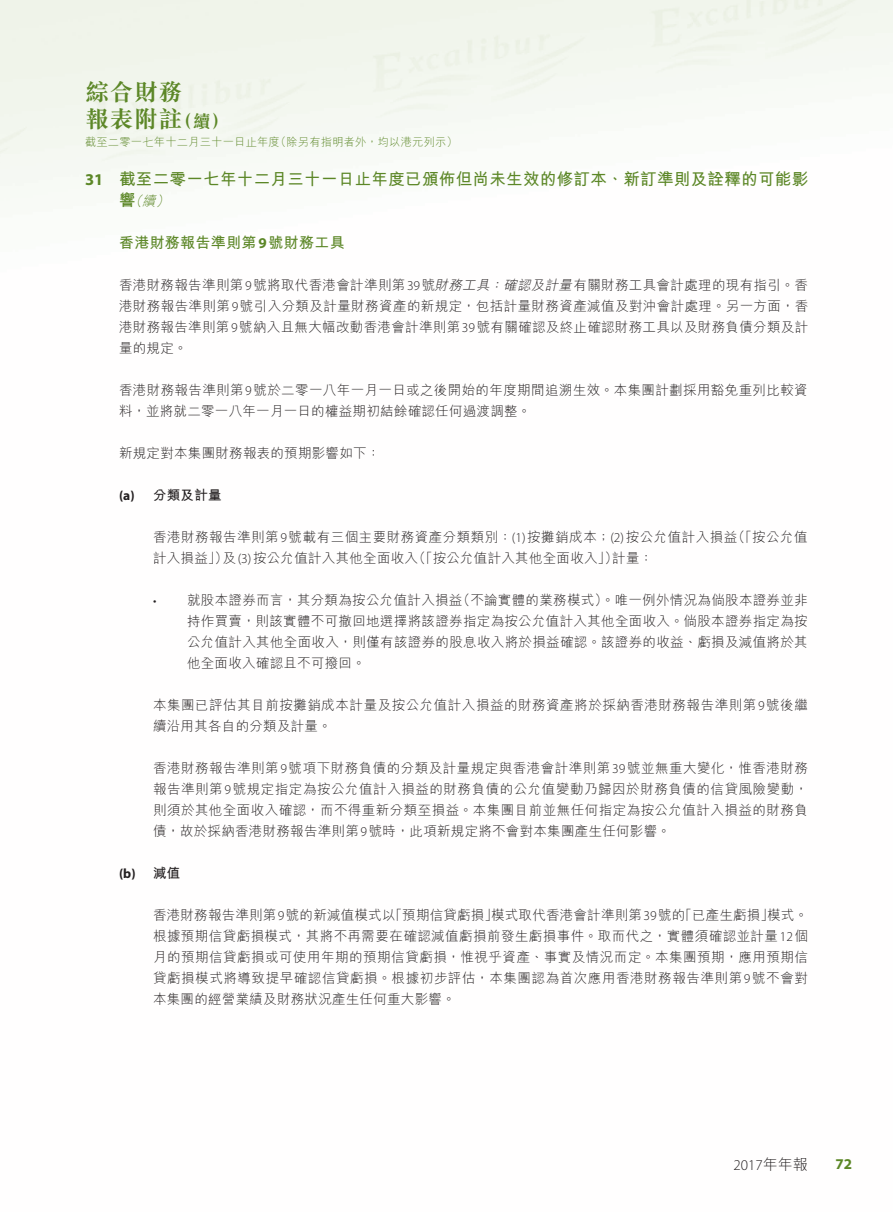
<style>
.page{position:relative;width:893px;height:1212px;background:#fff}
.page>*{position:absolute;margin:0;border:0;box-sizing:border-box;transform-origin:0 0}
.t1{font:700 24px "M Sung HK";letter-spacing:.02em;color:#5c8727}
.t2{font:700 18px "M Sung HK";color:#5c8727}
._01_H1{font:700 16.5px "M Hei HK";letter-spacing:.02em;color:#5c8727}
._01_H1-2{font:700 16.5px "Myriad Pro";color:#5c8727}
._02_H2{font:700 15px "M Hei HK";letter-spacing:.02em;color:#5c8727}
.t3{font:300 15px "Myriad Pro";color:#231f20}
.t4{font:700 15px "Myriad Pro";color:#5c8727}
._00_txt{font:300 13.5px/21px "M Hei HK";letter-spacing:.025em;color:#231f20}
._03_H3{font:700 13.5px "M Hei HK";letter-spacing:.02em;color:#231f20}
._03_H3-2{font:700 13.5px "Myriad Pro";color:#231f20}
._01_H1-3{font:italic 300 13.5px "M Hei HK";color:#5c8727}
._00_txt-2{font:italic 300 13.5px "M Hei HK";color:#231f20}
._00_txt-3{font:300 13.5px "Myriad Pro";color:#231f20}
.t5{font:300 11.25px "M Hei HK";letter-spacing:.02em;color:#5c8727}
.s1{font-weight:700;font-style:normal;font-size:16.5px}
.s2{font-family:"Myriad Pro"}
.s3{font-style:italic}
.s4{font-family:"M Hei HK"}
</style>
<div class="page">
<h1 class="t1" style="left:85px;top:80px;width:99px">綜合財務</h1>
<h1 class="t1" style="left:85px;top:107px;width:99px">報表附註</h1>
<h2 class="t2" style="left:175px;top:112px;width:55px">（續(</h2>
<p class="t5" style="left:275px;top:136px;width:184px">（除另有指明者外，均以港元列示(</p>
<p class="t5" style="left:85px;top:136px;width:196px">截至二零一七年十二月三十一日止年度</p>
<p class="_01_H1-2" style="left:85px;top:168px;width:20px">31</p>
<p class="_01_H1" style="left:119px;top:167px;width:691px">截至二零一七年十二月三十一日止年度已頒佈但尚未生效的修訂本、新訂準則及詮釋的可能影</p>
<p class="_01_H1-3" style="left:119px;top:194px;width:28px">（<span class="s1">響</span></p>
<p class="_02_H2" style="left:119px;top:231px;width:227px">香港財務報告準則第<span class="s2">9</span>號財務工具</p>
<p class="_01_H1-3" style="left:142px;top:194px;width:18px">續</p>
<p class="_01_H1-3" style="left:156px;top:194px;width:18px">(</p>
<p class="_00_txt" style="left:119px;top:274px;width:691px">香港財務報告準則第<span class="s2">9</span>號將取代香港會計準則第<span class="s2">39</span> 號<span class="s3">財務工具<br></span>港財務報告準則第<span class="s2">9</span>號引入分類及計量財務資產的新規定，包括計量財務資產減值及對沖會計處理。另一方面，香港財務報告準則第<span class="s2">9</span>號納入且無大幅改動香港會計準則第<span class="s2">39</span>號有關確認及終止確認財務工具以及財務負債分類及計量的規定。</p>
<p class="_00_txt" style="left:119px;top:379px;width:690px">香港財務報告準則第<span class="s2">9</span>號於二零一八年一月一日或之後開始的年度期間追溯生效。本集團計劃採用豁免重列比較資料，並將就二零一八年一月一日的權益期初結餘確認任何過渡調整。</p>
<p class="_00_txt" style="left:119px;top:442px;width:263px">新規定對本集團財務報表的預期影響如下：</p>
<p class="_03_H3" style="left:153px;top:485px;width:70px">分類及計量</p>
<p class="_00_txt" style="left:503px;top:274px;width:306px"><span class="s3">確認及計量</span>有關財務工具會計處理的現有指引。香</p>
<p class="_00_txt-2" style="left:490px;top:278px;width:18px">：</p>
<p class="_03_H3-2" style="left:119px;top:486px;width:17px">)a(</p>
<p class="_00_txt" style="left:732px;top:526px;width:78px">（「按公允值</p>
<p class="_00_txt" style="left:612px;top:526px;width:127px;text-indent:-459px">香港財務報告準則第<span class="s2">9</span>號載有三個主要財務資產分類類別： <span class="s2">)1(</span> 按攤銷成本；<span class="s2">( )2</span> 按公允值計入損益計量：</p>
<p class="_00_txt" style="left:153px;top:547px;width:77px">計入損益」）</p>
<p class="_00_txt" style="left:412px;top:547px;width:207px">（「按公允值計入其他全面收入」）</p>
<p class="_00_txt" style="left:222px;top:547px;width:197px">及 <span class="s2">)3(</span> 按公允值計入其他全面收入</p>
<p class="_03_H3-2" style="left:119px;top:864px;width:18px">)b(</p>
<p class="_00_txt-3" style="left:153px;top:592px;width:5px">•</p>
<p class="_00_txt" style="left:457px;top:589px;width:352px">（不論實體的業務模式）。唯一例外情況為倘股本證券並非</p>
<p class="_00_txt" style="left:187px;top:589px;width:277px">就股本證券而言，其分類為按公允值計入損益</p>
<p class="_00_txt" style="left:187px;top:610px;width:622px;text-align:justify">持作買賣，則該實體不可撤回地選擇將該證券指定為按公允值計入其他全面收入。倘股本證券指定為按公允值計入其他全面收入，則僅有該證券的股息收入將於損益確認。該證券的收益、虧損及減值將於其他全面收入確認且不可撥回。</p>
<p class="_00_txt" style="left:153px;top:694px;width:656px">本集團已評估其目前按攤銷成本計量及按公允值計入損益的財務資產將於採納香港財務報告準則第<span class="s2">9</span>號後繼續沿用其各自的分類及計量。</p>
<p class="_00_txt" style="left:153px;top:757px;width:656px;text-align:justify">香港財務報告準則第<span class="s2">9</span>號項下財務負債的分類及計量規定與香港會計準則第<span class="s2">39</span>號並無重大變化，惟香港財務報告準則第<span class="s2">9</span>號規定指定為按公允值計入損益的財務負債的公允值變動乃歸因於財務負債的信貸風險變動，則須於其他全面收入確認，而不得重新分類至損益。本集團目前並無任何指定為按公允值計入損益的財務負債，故於採納香港財務報告準則第<span class="s2">9</span>號時，此項新規定將不會對本集團產生任何影響。</p>
<p class="_03_H3" style="left:153px;top:863px;width:29px">減值</p>
<p class="_00_txt" style="left:389px;top:904px;width:111px">「預期信貸虧損」</p>
<p class="_00_txt" style="left:153px;top:904px;width:657px">香港財務報告準則第<span class="s2">9</span>號的新減值模式以<br>根據預期信貸虧損模式，其將不再需要在確認減值虧損前發生虧損事件。取而代之，實體須確認並計量<span class="s2">12</span>個月的預期信貸虧損或可使用年期的預期信貸虧損，惟視乎資產、事實及情況而定。本集團預期，應用預期信貸虧損模式將導致提早確認信貸虧損。根據初步評估，本集團認為首次應用香港財務報告準則第<span class="s2">9</span>號不會對本集團的經營業績及財務狀況產生任何重大影響。</p>
<p class="_00_txt" style="left:491px;top:904px;width:196px">模式取代香港會計準則第<span class="s2">39</span>號的</p>
<p class="_00_txt" style="left:767px;top:904px;width:42px">模式。</p>
<p class="_00_txt" style="left:678px;top:904px;width:97px">「已產生虧損」</p>
<p class="t3" style="left:734px;top:1156px;width:76px">2017<span class="s4">年年報</span></p>
<p class="t4" style="left:836px;top:1154px;width:18px">72</p>
</div>
